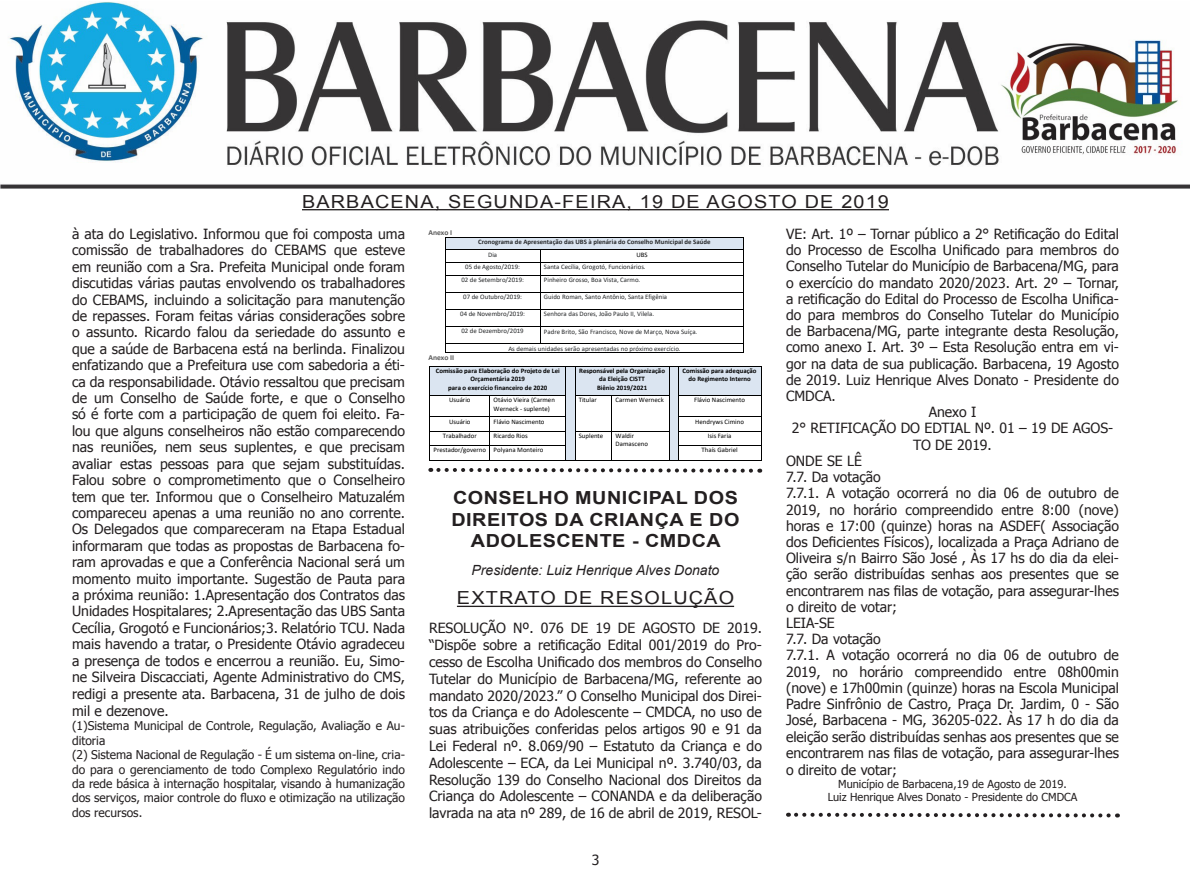
<style>
.page{position:relative;width:1191px;height:891px;background:#fff}
.page>*{position:absolute;margin:0;border:0;box-sizing:border-box;transform-origin:0 0}
.TÍTULO_ATOS{font:18px "Arial";letter-spacing:.06em;color:#231f20;scale:1.1 1}
.TÍTULO_Secretaria{font:700 18px/21.6px "Arial";letter-spacing:.025em;color:#231f20;text-align:center;scale:1.1 1}
.ATOS{font:14px/16.4px "Tahoma";color:#231f20;text-align:justify}
.Título_NOME{font:italic 14px "Arial";color:#231f20}
.ATOS-2{font:12px/14.4px "Tahoma";color:#231f20}
.ATOS-3{font:11px "Tahoma";color:#231f20}
.t1{font:700 7.6px "Calibri";color:#595959}
.t2{font:6.8px "Calibri";color:#26282a}
.t3{font:6.8px/8.4px "Calibri";color:#000}
.t4{font:700 6.8px/8.4px "Calibri";color:#000;text-align:center}
.t5{font:700 6.8px/12.8px "Calibri";letter-spacing:.005em;color:#26282a}
.s1{font-weight:400}
</style>
<div class="page">
<div style="left:445px;top:237px;width:299px;height:13px;background:#dbe5f1"></div>
<hr style="left:445px;top:237px;width:299px;height:1px;background:#000">
<hr style="left:445px;top:250px;width:95px;height:1px;background:#000">
<hr style="left:540px;top:250px;width:204px;height:1px;background:#000">
<hr style="left:445px;top:262px;width:95px;height:1px;background:#000">
<hr style="left:540px;top:262px;width:204px;height:1px;background:#000">
<hr style="left:445px;top:275px;width:95px;height:1px;background:#000">
<hr style="left:540px;top:275px;width:204px;height:1px;background:#000">
<hr style="left:445px;top:292px;width:95px;height:1px;background:#000">
<hr style="left:540px;top:292px;width:204px;height:1px;background:#000">
<hr style="left:445px;top:309px;width:95px;height:1px;background:#000">
<hr style="left:540px;top:309px;width:204px;height:1px;background:#000">
<hr style="left:445px;top:326px;width:95px;height:1px;background:#000">
<hr style="left:540px;top:326px;width:204px;height:1px;background:#000">
<hr style="left:445px;top:343px;width:95px;height:1px;background:#000">
<svg style="left:540px;top:251px;width:1px;height:92px"></svg>
<hr style="left:540px;top:343px;width:204px;height:1px;background:#000">
<svg style="left:445px;top:238px;width:1px;height:114px"></svg>
<hr style="left:445px;top:352px;width:299px;height:1px;background:#000">
<hr style="left:457px;top:605px;width:277px;height:1px;background:#231f20">
<svg style="left:429px;top:366px;width:333px;height:107px"></svg>
<svg style="left:788px;top:812px;width:330px;height:6px"></svg>
<hr style="left:302px;top:209px;width:587px;height:1px;background:#231f20">
<img style="left:0;top:1px;width:1189px;height:187px">
<p class="TÍTULO_ATOS" style="left:302px;top:189px;width:535px">BARBACENA, SEGUNDA-FEIRA, 19 DE AGOSTO DE 2019</p>
<p class="ATOS" style="left:72px;top:225px;width:334px">à ata do Legislativo. Informou que foi composta uma comissão de trabalhadores do CEBAMS que esteve em reunião com a Sra. Prefeita Municipal onde foram discutidas várias pautas envolvendo os trabalhadores do CEBAMS, incluindo a solicitação para manutenção de repasses. Foram feitas várias considerações sobre o assunto. Ricardo falou da seriedade do assunto e que a saúde de Barbacena está na berlinda. Finalizou enfatizando que a Prefeitura use com sabedoria a éti&shy;ca da responsabilidade. Otávio ressaltou que precisam de um Conselho de Saúde forte, e que o Conselho só é forte com a participação de quem foi eleito. Fa&shy;lou que alguns conselheiros não estão comparecendo nas reuniões, nem seus suplentes, e que precisam avaliar estas pessoas para que sejam substituídas.<br>Falou sobre o comprometimento que o Conselheiro tem que ter. Informou que o Conselheiro Matuzalém compareceu apenas a uma reunião no ano corrente.<br>Os Delegados que compareceram na Etapa Estadual informaram que todas as propostas de Barbacena fo&shy;ram aprovadas e que a Conferência Nacional será um momento muito importante. Sugestão de Pauta para a próxima reunião: 1.Apresentação dos Contratos das Unidades Hospitalares; 2.Apresentação das UBS Santa Cecília, Grogotó e Funcionários;3. Relatório TCU. Nada mais havendo a tratar, o Presidente Otávio agradeceu a presença de todos e encerrou a reunião. Eu, Simo&shy;ne Silveira Discacciati, Agente Administrativo do CMS, redigi a presente ata. Barbacena, 31 de julho de dois mil e dezenove.</p>
<p class="ATOS-2" style="left:72px;top:718px;width:334px">(1)Sistema Municipal de Controle, Regulação, Avaliação e Au&shy;ditoria</p>
<p class="ATOS-2" style="left:72px;top:746px;width:334px;text-align:justify">(2) Sistema Nacional de Regulação - É um sistema on-line, cria&shy;do para o gerenciamento de todo Complexo Regulatório indo da rede básica à internação hospitalar, visando à humanização dos serviços, maior controle do fluxo e otimização na utilização dos recursos.</p>
<p class="t1" style="left:428px;top:227px;width:25px">Anexo I</p>
<p class="t5" style="left:488px;top:235px;width:224px;text-indent:-10px">Cronograma de Apresentação das UBS à plenária do Conselho Municipal de Saúde<br><span class="s1">Dia</span></p>
<p class="t3" style="left:636px;top:250px;width:13px">UBS</p>
<p class="t2" style="left:465px;top:262px;width:56px">05 de Agosto/2019:</p>
<p class="t2" style="left:544px;top:262px;width:103px">Santa Cecília, Grogotó, Funcionários.</p>
<p class="t2" style="left:461px;top:275px;width:64px">02 de Setembro/2019:</p>
<p class="t2" style="left:544px;top:275px;width:98px">Pinheiro Grosso, Boa Vista, Carmo.</p>
<p class="t2" style="left:463px;top:292px;width:60px">07 de Outubro/2019:</p>
<p class="t2" style="left:544px;top:292px;width:125px">Guido Roman, Santo Antônio, Santa Efigênia</p>
<p class="t2" style="left:460px;top:309px;width:66px">04 de Novembro/2019:</p>
<p class="t2" style="left:544px;top:309px;width:112px">Senhora das Dores, João Paulo II, Vilela.</p>
<p class="t2" style="left:461px;top:326px;width:64px">02 de Dezembro/2019</p>
<p class="t2" style="left:544px;top:326px;width:155px">Padre Brito, São Francisco, Nove de Março, Nova Suíça.</p>
<p class="t2" style="left:508px;top:343px;width:174px">As demais unidades serão apresentadas no próximo exercício.</p>
<p class="t1" style="left:428px;top:352px;width:27px">Anexo II</p>
<p class="t4" style="left:436px;top:366px;width:126px">Comissão para Elaboração do Projeto de Lei<br>Orçamentária 2019<br>para o exercício financeiro de 2020</p>
<p class="t4" style="left:579px;top:366px;width:87px">Responsável pela Organização da Eleição CISTT<br>Biênio 2019/2021</p>
<p class="t4" style="left:682px;top:366px;width:76px">Comissão para adequação do Regimento Interno</p>
<p class="t3" style="left:449px;top:395px;width:23px">Usuário</p>
<p class="t3" style="left:493px;top:395px;width:63px">Otávio Vieira (Carmen<br>Werneck - suplente)</p>
<p class="t3" style="left:579px;top:395px;width:19px">Titular</p>
<p class="t3" style="left:615px;top:395px;width:50px">Carmen Werneck</p>
<p class="t3" style="left:694px;top:395px;width:52px">Flávio Nascimento</p>
<p class="t3" style="left:449px;top:417px;width:23px">Usuário</p>
<p class="t3" style="left:493px;top:417px;width:52px">Flávio Nascimento</p>
<p class="t3" style="left:695px;top:417px;width:50px">Hendryws Cimino</p>
<p class="t3" style="left:443px;top:431px;width:35px">Trabalhador</p>
<p class="t3" style="left:493px;top:431px;width:36px">Ricardo Rios</p>
<p class="t3" style="left:579px;top:431px;width:26px">Suplente</p>
<p class="t3" style="left:615px;top:431px;width:34px">Waldir<br>Damasceno</p>
<p class="t3" style="left:707px;top:431px;width:25px">Isis Faria</p>
<p class="t3" style="left:433px;top:445px;width:111px">Prestador/governo Polyana Monteiro</p>
<p class="t3" style="left:701px;top:445px;width:38px">Thaís Gabriel</p>
<p class="TÍTULO_Secretaria" style="left:451px;top:487px;width:263px">CONSELHO MUNICIPAL DOS<br>DIREITOS DA CRIANÇA E DO<br>ADOLESCENTE - CMDCA</p>
<p class="Título_NOME" style="left:471px;top:561px;width:249px">Presidente: Luiz Henrique Alves Donato</p>
<p class="TÍTULO_ATOS" style="left:457px;top:586px;width:253px">EXTRATO DE RESOLUÇÃO</p>
<p class="ATOS" style="left:429px;top:618px;width:334px">RESOLUÇÃO Nº. 076 DE 19 DE AGOSTO DE 2019. “Dispõe sobre a retificação Edital 001/2019 do Pro&shy;cesso de Escolha Unificado dos membros do Conselho Tutelar do Município de Barbacena/MG, referente ao mandato 2020/2023.” O Conselho Municipal dos Direi&shy;tos da Criança e do Adolescente – CMDCA, no uso de suas atribuições conferidas pelos artigos 90 e 91 da Lei Federal nº. 8.069/90 – Estatuto da Criança e do Adolescente – ECA, da Lei Municipal nº. 3.740/03, da Resolução 139 do Conselho Nacional dos Direitos da Criança do Adolescente – CONANDA e da deliberação lavrada na ata nº 289, de 16 de abril de 2019, RESOL-</p>
<p class="ATOS" style="left:591px;top:850px;width:9px">3</p>
<p class="ATOS" style="left:786px;top:225px;width:334px">VE: Art. 1º – Tornar público a 2° Retificação do Edital do Processo de Escolha Unificado para membros do Conselho Tutelar do Município de Barbacena/MG, para o exercício do mandato 2020/2023. Art. 2º – Tornar, a retificação do Edital do Processo de Escolha Unifica&shy;do para membros do Conselho Tutelar do Município de Barbacena/MG, parte integrante desta Resolução, como anexo I. Art. 3º – Esta Resolução entra em vi&shy;gor na data de sua publicação. Barbacena, 19 Agosto de 2019. Luiz Henrique Alves Donato - Presidente do CMDCA.</p>
<p class="ATOS" style="left:928px;top:403px;width:49px">Anexo I</p>
<p class="ATOS" style="left:791px;top:419px;width:323px;text-align:center">2° RETIFICAÇÃO DO EDTIAL Nº. 01 – 19 DE AGOS-<br>TO DE 2019.</p>
<p class="ATOS" style="left:786px;top:451px;width:77px">ONDE SE LÊ</p>
<p class="ATOS" style="left:786px;top:468px;width:96px">7.7. Da votação</p>
<p class="ATOS" style="left:786px;top:484px;width:334px">7.7.1. A votação ocorrerá no dia 06 de outubro de 2019, no horário compreendido entre 8:00 (nove) horas e 17:00 (quinze) horas na ASDEF( Associação dos Deficientes Físicos), localizada a Praça Adriano de Oliveira s/n Bairro São José , Às 17 hs do dia da elei&shy;ção serão distribuídas senhas aos presentes que se encontrarem nas filas de votação, para assegurar-lhes o direito de votar;</p>
<p class="ATOS" style="left:786px;top:613px;width:50px">LEIA-SE</p>
<p class="ATOS" style="left:786px;top:630px;width:96px">7.7. Da votação</p>
<p class="ATOS" style="left:786px;top:646px;width:334px">7.7.1. A votação ocorrerá no dia 06 de outubro de 2019, no horário compreendido entre 08h00min (nove) e 17h00min (quinze) horas na Escola Municipal Padre Sinfrônio de Castro, Praça Dr. Jardim, 0 - São José, Barbacena - MG, 36205-022. Às 17 h do dia da eleição serão distribuídas senhas aos presentes que se encontrarem nas filas de votação, para assegurar-lhes o direito de votar;</p>
<p class="ATOS-3" style="left:838px;top:776px;width:230px">Município de Barbacena,19 de Agosto de 2019.</p>
<p class="ATOS-3" style="left:827px;top:789px;width:251px">Luiz Henrique Alves Donato - Presidente do CMDCA</p>
</div>
